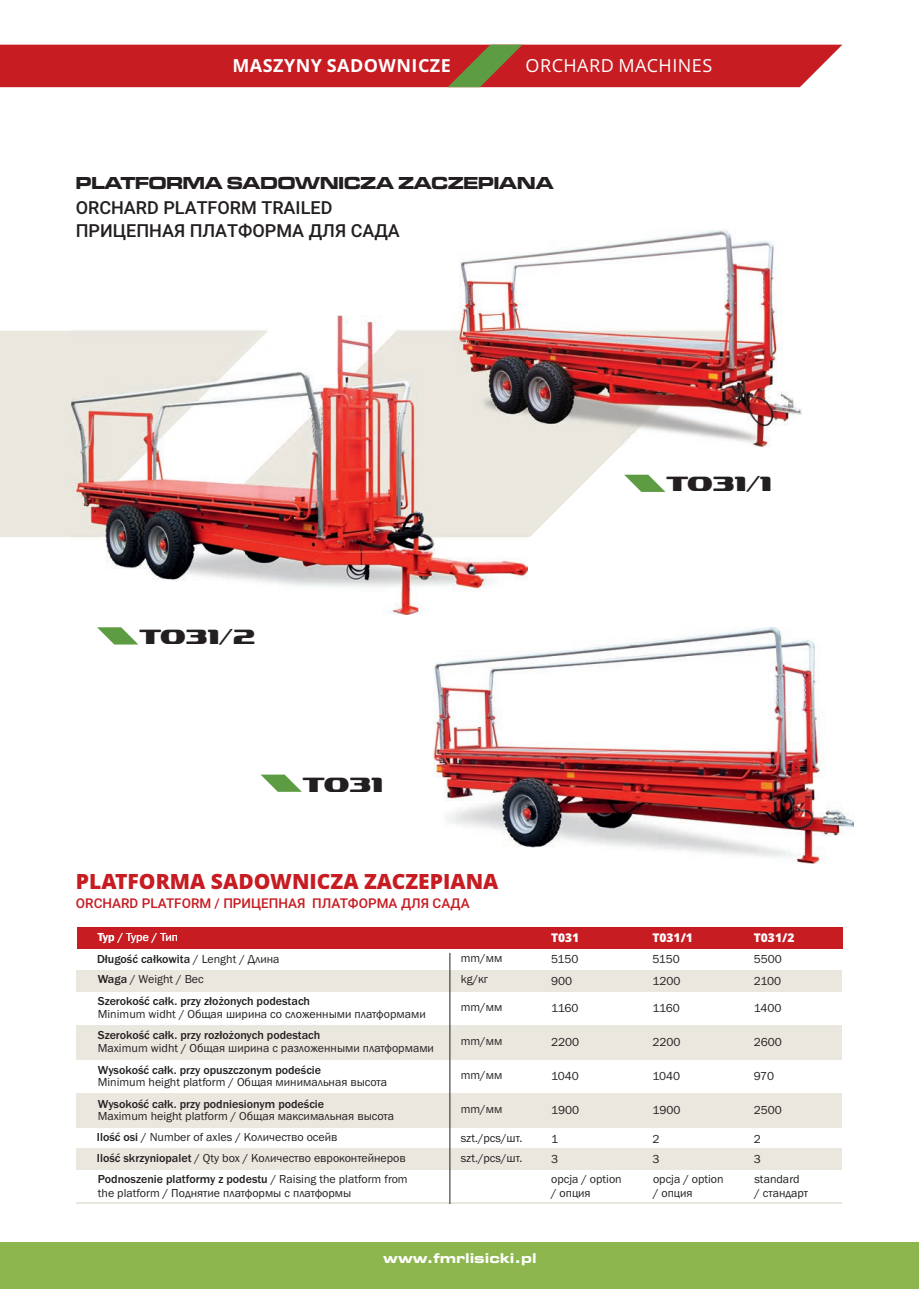
<style>
.page{position:relative;width:919px;height:1289px;background:#fff}
.page>*{position:absolute;margin:0;border:0;box-sizing:border-box;transform-origin:0 0}
.t1{font:800 21px "Open Sans";color:#c61c22}
.t2{font:21px "Sofachrome Rg";color:#231f20}
.t3{font:500 18px/23.1px "Roboto";color:#231f20}
.t4{font:18px "Microgramma DEE Bold Exte";color:#231f20}
.t5{font:700 18px "Open Sans";letter-spacing:.025em;color:#fff}
.t6{font:18px "Open Sans";letter-spacing:.025em;color:#fff}
.t7{font:500 13.5px "Roboto";color:#c61c22}
.t8{font:700 expanded 13.5px "Square 721 BT";color:#fff}
.t9{font:12px/13.6px "Franklin Gothic";color:#231f20}
.t10{font:500 12px "Franklin Gothic";color:#231f20}
.t11{font:800 12px "Open Sans";color:#fff}
.t12{font:12px "Franklin Gothic";color:#fff}
.s1{font-weight:500}
.s2{font-weight:400}
</style>
<div class="page">
<div style="left:0;top:331px;width:580px;height:206px;background:#eae7df"></div>
<svg style="left:580px;top:409px;width:222px;height:83px"></svg>
<img style="left:459px;top:229px;width:342px;height:218px">
<svg style="left:624px;top:474px;width:41px;height:18px"></svg>
<svg style="left:97px;top:627px;width:41px;height:17px"></svg>
<svg style="left:260px;top:774px;width:41px;height:17px"></svg>
<div style="left:77px;top:1148px;width:765px;height:21px;background:#eae7df"></div>
<div style="left:77px;top:1025px;width:765px;height:34px;background:#eae7df"></div>
<div style="left:77px;top:1093px;width:765px;height:34px;background:#eae7df"></div>
<div style="left:77px;top:969px;width:765px;height:22px;background:#eae7df"></div>
<div style="left:77px;top:927px;width:765px;height:21px;background:#c61c22"></div>
<hr style="left:77px;top:1202px;width:765px;height:1px;background:#eae7df">
<div style="left:0;top:45px;width:842px;height:42px;background:#c61c22"></div>
<img style="left:433px;top:627px;width:420px;height:236px">
<img style="left:72px;top:315px;width:456px;height:299px">
<hr style="left:449px;top:952px;width:1px;height:251px;background:#231f20">
<div style="left:0;top:1242px;width:918px;height:46px;background:#8db64e"></div>
<h2 class="t5" style="left:232px;top:59px;width:220px">MASZYNY SADOWNICZE</h2>
<h2 class="t6" style="left:525px;top:59px;width:188px">ORCHARD MACHINES</h2>
<h2 class="t4" style="left:76px;top:175px;width:479px">PLATFORMA SADOWNICZA ZACZEPIANA</h2>
<h2 class="t3" style="left:76px;top:198px;width:326px">ORCHARD PLATFORM TRAILED<br>ПРИЦЕПНАЯ ПЛАТФОРМА ДЛЯ САДА</h2>
<h1 class="t2" style="left:139px;top:627px;width:118px">TO31/2</h1>
<h1 class="t2" style="left:303px;top:775px;width:81px">To31</h1>
<h1 class="t1" style="left:76px;top:872px;width:424px">PLATFORMA SADOWNICZA ZACZEPIANA</h1>
<p class="t7" style="left:76px;top:897px;width:395px">ORCHARD PLATFORM / ПРИЦЕПНАЯ ПЛАТФОРМА ДЛЯ САДА</p>
<h1 class="t2" style="left:666px;top:474px;width:106px">TO31/1</h1>
<p class="t12" style="left:98px;top:932px;width:82px"><span class="s1">Typ</span> / Type / Тип</p>
<p class="t11" style="left:551px;top:933px;width:30px">T031</p>
<p class="t11" style="left:652px;top:933px;width:42px">T031/1</p>
<p class="t11" style="left:753px;top:933px;width:42px">T031/2</p>
<p class="t10" style="left:97px;top:954px;width:184px">Długość całkowita <span class="s2">/ Lenght / Длина</span></p>
<p class="t9" style="left:460px;top:952px;width:43px">mm/мм</p>
<p class="t9" style="left:551px;top:953px;width:29px">5150</p>
<p class="t9" style="left:652px;top:953px;width:29px">5150</p>
<p class="t9" style="left:753px;top:953px;width:30px">5500</p>
<p class="t9" style="left:98px;top:973px;width:108px"><span class="s1">Waga</span> / Weight / Вес</p>
<p class="t9" style="left:460px;top:973px;width:29px">kg/кг</p>
<p class="t9" style="left:551px;top:974px;width:23px">900</p>
<p class="t9" style="left:652px;top:974px;width:30px">1200</p>
<p class="t9" style="left:753px;top:974px;width:29px">2100</p>
<p class="t10" style="left:98px;top:996px;width:214px">Szerokość całk. przy złożonych podestach</p>
<p class="t9" style="left:98px;top:1007px;width:329px">Minimum widht / Общая ширина со сложенными платформами</p>
<p class="t10" style="left:98px;top:1030px;width:224px">Szerokość całk. przy rozłożonych podestach</p>
<p class="t9" style="left:98px;top:1041px;width:338px">Maximum widht / Общая ширина с разложенными платформами</p>
<p class="t10" style="left:98px;top:1065px;width:225px">Wysokość całk. przy opuszczonym podeście</p>
<p class="t9" style="left:98px;top:1075px;width:291px">Minimum height platform / Общая минимальная высота</p>
<p class="t10" style="left:98px;top:1099px;width:228px">Wysokość całk. przy podniesionym podeście</p>
<p class="t9" style="left:98px;top:1109px;width:298px">Maximum height platform / Общая максимальная высота</p>
<p class="t9" style="left:97px;top:1148px;width:312px;line-height:21px"><span class="s1">Ilość skrzyniopalet</span> / Qty box / Количество евроконтейнеров<br><span class="s1">Podnoszenie platformy z podestu</span> / Raising the platform from</p>
<p class="t9" style="left:98px;top:1186px;width:255px">the platform / Поднятие платформы с платформы</p>
<p class="t9" style="left:97px;top:1131px;width:242px"><span class="s1">Ilość osi</span> / Number of axles / Количество осейв</p>
<p class="t9" style="left:460px;top:1001px;width:43px">mm/мм</p>
<p class="t9" style="left:460px;top:1035px;width:43px">mm/мм</p>
<p class="t9" style="left:460px;top:1069px;width:43px">mm/мм</p>
<p class="t9" style="left:460px;top:1103px;width:43px">mm/мм</p>
<p class="t9" style="left:460px;top:1131px;width:63px">szt./pcs/шт.</p>
<p class="t9" style="left:460px;top:1151px;width:63px">szt./pcs/шт.</p>
<p class="t9" style="left:551px;top:1002px;width:29px">1160</p>
<p class="t9" style="left:652px;top:1002px;width:29px">1160</p>
<p class="t9" style="left:753px;top:1002px;width:29px">1400</p>
<p class="t9" style="left:551px;top:1036px;width:30px">2200</p>
<p class="t9" style="left:652px;top:1036px;width:30px">2200</p>
<p class="t9" style="left:753px;top:1036px;width:30px">2600</p>
<p class="t9" style="left:551px;top:1070px;width:29px">1040</p>
<p class="t9" style="left:652px;top:1070px;width:29px">1040</p>
<p class="t9" style="left:753px;top:1070px;width:22px">970</p>
<p class="t9" style="left:551px;top:1104px;width:30px">1900</p>
<p class="t9" style="left:652px;top:1104px;width:30px">1900</p>
<p class="t9" style="left:753px;top:1104px;width:30px">2500</p>
<p class="t9" style="left:551px;top:1132px;width:9px">1</p>
<p class="t9" style="left:652px;top:1132px;width:9px">2</p>
<p class="t9" style="left:753px;top:1132px;width:9px">2</p>
<p class="t9" style="left:551px;top:1152px;width:9px">3</p>
<p class="t9" style="left:652px;top:1152px;width:9px">3</p>
<p class="t9" style="left:753px;top:1152px;width:9px">3</p>
<p class="t9" style="left:551px;top:1173px;width:72px">opcja / option / опция</p>
<p class="t9" style="left:653px;top:1173px;width:72px">opcja / option / опция</p>
<p class="t9" style="left:754px;top:1173px;width:55px">standard<br>/ стандарт</p>
<p class="t8" style="left:383px;top:1252px;width:155px">www.fmrlisicki.pl</p>
</div>
